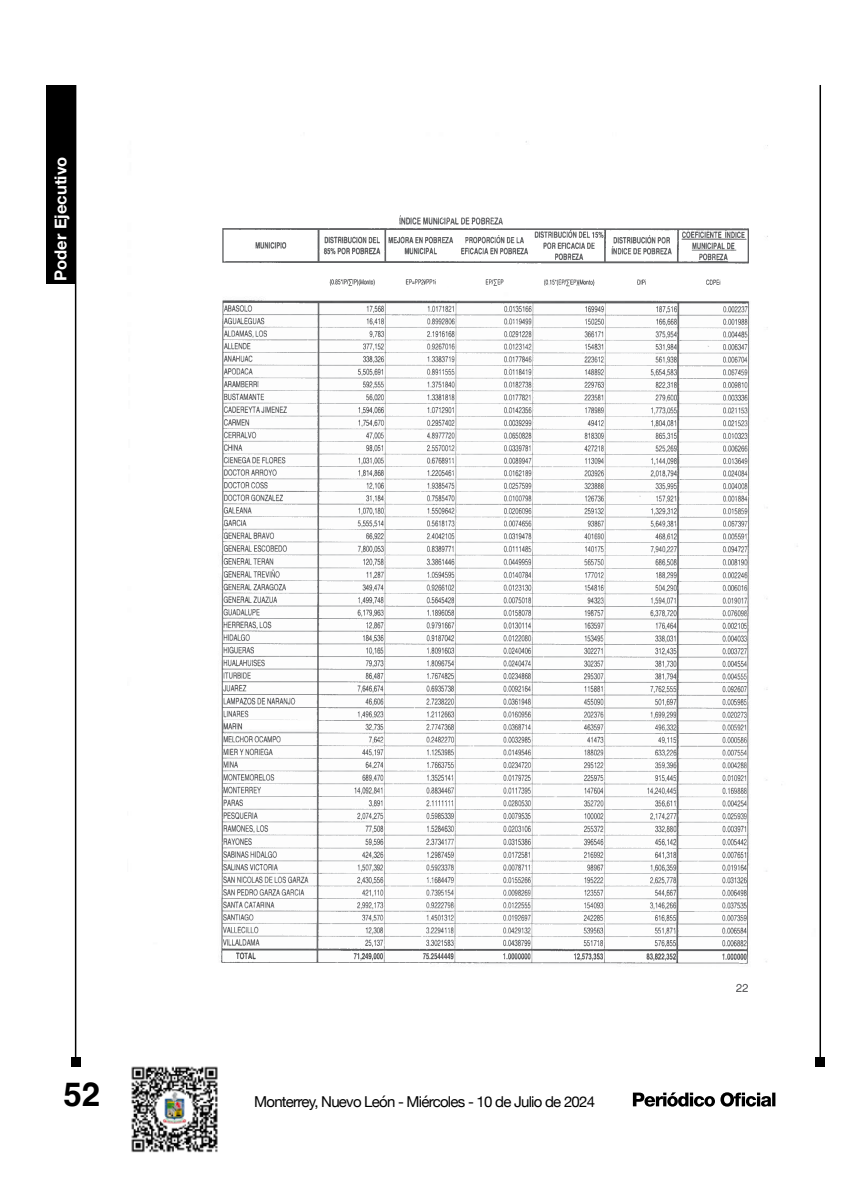
<style>
.page{position:relative;width:851px;height:1191px;background:#fff}
.page>*{position:absolute;margin:0;border:0;box-sizing:border-box;transform-origin:0 0}
.t1{font:700 33px "Helvetica";color:#000}
.t2{font:700 16.5px "Helvetica Neue";color:#fff}
.t3{font:15px "Helvetica Neue";letter-spacing:-.05em;color:#000}
</style>
<div class="page">
<hr style="left:75px;top:85px;width:1px;height:977px;background:#000">
<div style="left:71px;top:1057px;width:9px;height:10px;background:#000"></div>
<hr style="left:819px;top:85px;width:1px;height:977px;background:#000">
<div style="left:814px;top:1057px;width:10px;height:10px;background:#000"></div>
<div style="left:46px;top:85px;width:30px;height:198px;background:#000"></div>
<svg style="left:632px;top:1092px;width:143px;height:14px"></svg>
<img style="left:131px;top:1066px;width:87px;height:87px">
<img style="left:223px;top:215px;width:525px;height:776px">
<p class="t2" style="left:48px;top:281px;width:126px;rotate:-90deg">Poder Ejecutivo</p>
<h1 class="t1" style="left:63px;top:1074px;width:38px">52</h1>
<p class="t3" style="left:254px;top:1090px;width:342px">Monterrey, Nuevo León - Miércoles - 10 de Julio de 2024</p>
</div>
